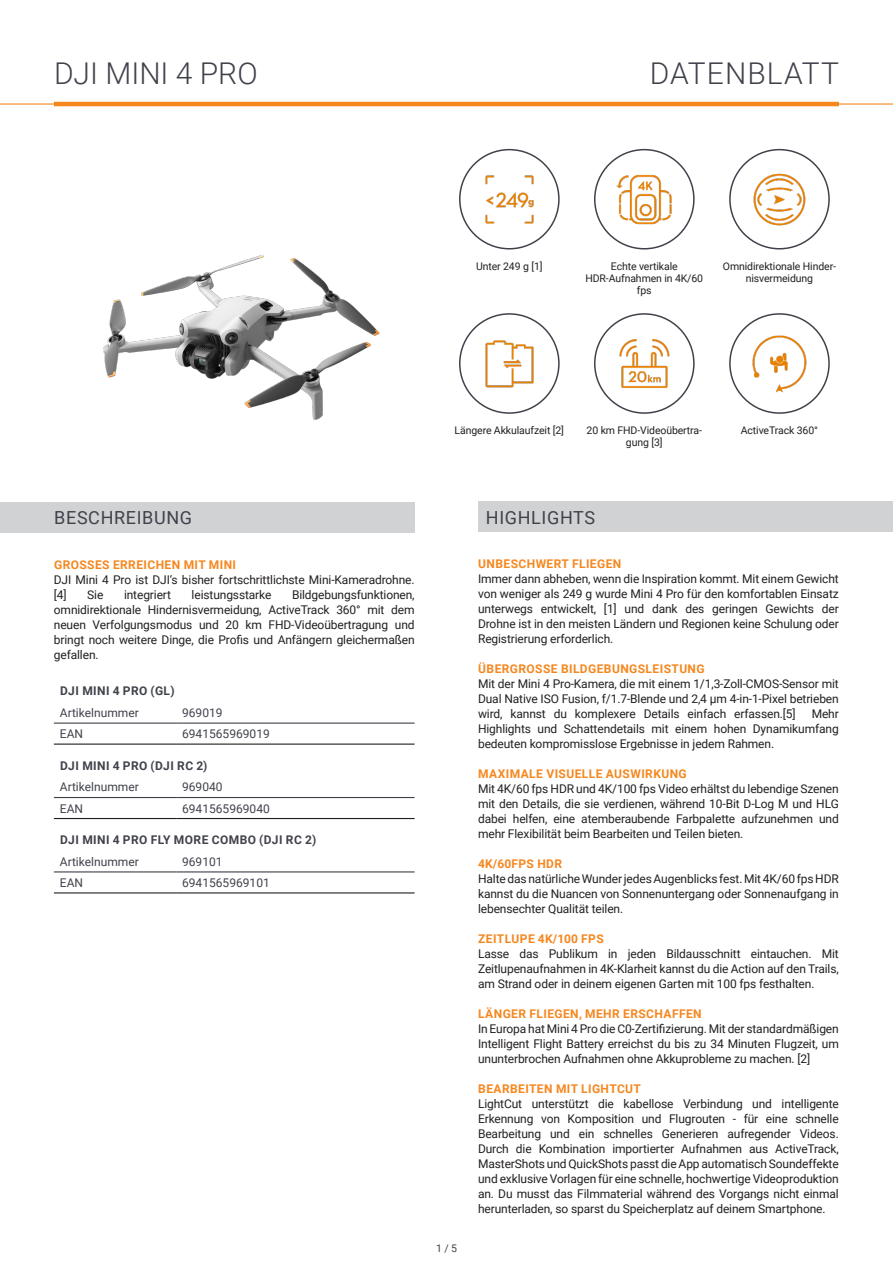
<style>
.page{position:relative;width:893px;height:1263px;background:#fff}
.page>*{position:absolute;margin:0;border:0;box-sizing:border-box;transform-origin:0 0}
.t1{font:300 30px "Roboto";color:#40424b}
.t2{font:300 30px "Roboto";letter-spacing:.035em;color:#40424b}
.t3{font:18px "Roboto";letter-spacing:.035em;color:#40424b}
.Beschreibung{font:12px/15px "Roboto";letter-spacing:-.01em;color:#231f20;text-align:justify}
.Beschreibung-2{font:700 12px "Roboto";letter-spacing:.035em;color:#f5871f}
.Zelle{font:12px "Roboto";color:#40424b}
.dunkelgrau{font:700 12px "Roboto";letter-spacing:.035em;color:#40424b}
.dunkelgrau-2{font:12px "Roboto";color:#40424b}
.Zelle-2{font:10.5px/12px "Roboto";letter-spacing:-.01em;color:#231f20;text-align:center}
.t4{font:10.5px "Roboto";color:#40424b}
</style>
<div class="page">
<hr style="left:0;top:103px;width:893px;height:2px;background:#f5871f">
<hr style="left:54px;top:102px;width:785px;height:4px;background:#f5871f">
<hr style="left:54px;top:722px;width:122px;height:2px;background:#40424b">
<hr style="left:176px;top:722px;width:239px;height:2px;background:#40424b">
<hr style="left:54px;top:743px;width:122px;height:2px;background:#231f20">
<hr style="left:176px;top:743px;width:239px;height:2px;background:#231f20">
<div style="left:729px;top:149px;width:101px;height:100px;border:2px solid #40424b;border-radius:50%"></div>
<div style="left:459px;top:149px;width:101px;height:100px;border:2px solid #40424b;border-radius:50%"></div>
<div style="left:594px;top:149px;width:101px;height:100px;border:2px solid #40424b;border-radius:50%"></div>
<div style="left:459px;top:313px;width:101px;height:101px;border:2px solid #40424b;border-radius:50%"></div>
<div style="left:594px;top:313px;width:101px;height:101px;border:2px solid #40424b;border-radius:50%"></div>
<div style="left:729px;top:313px;width:101px;height:101px;border:2px solid #40424b;border-radius:50%"></div>
<div style="left:0;top:502px;width:415px;height:30px;background:#d1d2d4"></div>
<img style="left:102px;top:255px;width:278px;height:165px">
<div style="left:478px;top:502px;width:415px;height:30px;background:#d1d2d4"></div>
<hr style="left:54px;top:797px;width:122px;height:1px;background:#40424b">
<hr style="left:176px;top:797px;width:239px;height:1px;background:#40424b">
<hr style="left:54px;top:818px;width:122px;height:1px;background:#231f20">
<hr style="left:176px;top:818px;width:239px;height:1px;background:#231f20">
<hr style="left:54px;top:871px;width:122px;height:1px;background:#40424b">
<hr style="left:176px;top:871px;width:239px;height:1px;background:#40424b">
<hr style="left:54px;top:892px;width:122px;height:1px;background:#231f20">
<hr style="left:176px;top:892px;width:239px;height:1px;background:#231f20">
<img style="left:619px;top:339px;width:51px;height:49px">
<img style="left:616px;top:174px;width:56px;height:51px">
<img style="left:753px;top:173px;width:53px;height:53px">
<img style="left:752px;top:335px;width:55px;height:57px">
<img style="left:485px;top:340px;width:49px;height:48px">
<img style="left:485px;top:175px;width:49px;height:49px">
<h1 class="t1" style="left:54px;top:53px;width:205px">DJI MINI 4 PRO</h1>
<h1 class="t2" style="left:650px;top:53px;width:191px">DATENBLATT</h1>
<p class="Zelle-2" style="left:476px;top:260px;width:68px">Unter 249 g [1]</p>
<p class="Zelle-2" style="left:585px;top:260px;width:119px">Echte vertikale<br>HDR-Aufnahmen in 4K/60 fps</p>
<p class="Zelle-2" style="left:723px;top:260px;width:115px">Omnidirektionale Hinder&shy;nisvermeidung</p>
<p class="Zelle-2" style="left:455px;top:423px;width:111px">Längere Akkulaufzeit [2]</p>
<p class="Zelle-2" style="left:587px;top:423px;width:117px">20 km FHD-Videoübertra-</p>
<p class="Zelle-2" style="left:741px;top:423px;width:79px">ActiveTrack 360°</p>
<p class="Zelle-2" style="left:626px;top:435px;width:38px">gung [3]</p>
<p class="t3" style="left:54px;top:505px;width:139px">BESCHREIBUNG</p>
<p class="t3" style="left:486px;top:505px;width:111px">HIGHLIGHTS</p>
<p class="Beschreibung-2" style="left:54px;top:556px;width:184px">GROSSES ERREICHEN MIT MINI</p>
<p class="Beschreibung" style="left:54px;top:571px;width:362px">DJI Mini 4 Pro ist DJI‘s bisher fortschrittlichste Mini-Kameradrohne. [4]</p>
<p class="Beschreibung" style="left:54px;top:586px;width:362px;text-indent:238px">Bildgebungsfunktionen, omnidirektionale Hindernisvermeidung, ActiveTrack 360° mit dem neuen Verfolgungsmodus und 20 km FHD-Videoübertragung und bringt noch weitere Dinge, die Profis und Anfängern gleichermaßen gefallen.</p>
<p class="dunkelgrau" style="left:60px;top:683px;width:116px">DJI MINI 4 PRO (GL)</p>
<p class="dunkelgrau-2" style="left:60px;top:704px;width:80px">Artikelnummer</p>
<p class="Zelle" style="left:182px;top:704px;width:42px">969019</p>
<p class="Zelle" style="left:60px;top:725px;width:25px">EAN</p>
<p class="Zelle" style="left:182px;top:725px;width:89px">6941565969019</p>
<p class="Beschreibung" style="left:87px;top:586px;width:18px">Sie</p>
<p class="Beschreibung" style="left:124px;top:586px;width:49px">integriert</p>
<p class="Beschreibung" style="left:192px;top:586px;width:81px">leistungsstarke</p>
<p class="dunkelgrau" style="left:60px;top:757px;width:149px">DJI MINI 4 PRO (DJI RC 2)</p>
<p class="dunkelgrau-2" style="left:60px;top:778px;width:80px">Artikelnummer</p>
<p class="Zelle" style="left:182px;top:778px;width:42px">969040</p>
<p class="Zelle" style="left:60px;top:800px;width:25px">EAN</p>
<p class="Zelle" style="left:182px;top:800px;width:89px">6941565969040</p>
<p class="dunkelgrau" style="left:60px;top:831px;width:258px">DJI MINI 4 PRO FLY MORE COMBO (DJI RC 2)</p>
<p class="dunkelgrau-2" style="left:60px;top:853px;width:80px">Artikelnummer</p>
<p class="Zelle" style="left:182px;top:853px;width:42px">969101</p>
<p class="Zelle" style="left:60px;top:874px;width:25px">EAN</p>
<p class="Zelle" style="left:182px;top:874px;width:89px">6941565969101</p>
<p class="t4" style="left:436px;top:1241px;width:22px">1 / 5</p>
<p class="Beschreibung-2" style="left:478px;top:556px;width:145px">UNBESCHWERT FLIEGEN</p>
<p class="Beschreibung" style="left:478px;top:571px;width:362px">Immer dann abheben, wenn die Inspiration kommt. Mit einem Gewicht von weniger als 249 g wurde Mini 4 Pro für den komfortablen Einsatz unterwegs entwickelt, [1] und dank des geringen Gewichts der Drohne ist in den meisten Ländern und Regionen keine Schulung oder Registrierung erforderlich.</p>
<p class="Beschreibung-2" style="left:478px;top:661px;width:228px">ÜBERGROSSE BILDGEBUNGSLEISTUNG</p>
<p class="Beschreibung" style="left:478px;top:676px;width:362px">Mit der Mini 4 Pro-Kamera, die mit einem 1/1,3-Zoll-CMOS-Sensor mit Dual Native ISO Fusion, f/1.7-Blende und 2,4 μm 4-in-1-Pixel betrieben wird, kannst du komplexere Details einfach erfassen.[5]</p>
<p class="Beschreibung" style="left:478px;top:706px;width:362px;text-indent:334px">Mehr Highlights und Schattendetails mit einem hohen Dynamikumfang bedeuten kompromisslose Ergebnisse in jedem Rahmen.</p>
<p class="Beschreibung-2" style="left:478px;top:766px;width:210px">MAXIMALE VISUELLE AUSWIRKUNG</p>
<p class="Beschreibung" style="left:478px;top:781px;width:362px">Mit 4K/60 fps HDR und 4K/100 fps Video erhältst du lebendige Szenen mit den Details, die sie verdienen, während 10-Bit D-Log M und HLG dabei helfen, eine atemberaubende Farbpalette aufzunehmen und mehr Flexibilität beim Bearbeiten und Teilen bieten.</p>
<p class="Beschreibung-2" style="left:478px;top:856px;width:86px">4K/60FPS HDR</p>
<p class="Beschreibung" style="left:478px;top:871px;width:362px">Halte das natürliche Wunder jedes Augenblicks fest. Mit 4K/60 fps HDR kannst du die Nuancen von Sonnenuntergang oder Sonnenaufgang in lebensechter Qualität teilen.</p>
<p class="Beschreibung-2" style="left:478px;top:931px;width:127px">ZEITLUPE 4K/100 FPS</p>
<p class="Beschreibung" style="left:478px;top:946px;width:362px">Lasse das Publikum in jeden Bildausschnitt eintauchen. Mit Zeitlupenaufnahmen in 4K-Klarheit kannst du die Action auf den Trails, am Strand oder in deinem eigenen Garten mit 100 fps festhalten.</p>
<p class="Beschreibung-2" style="left:478px;top:1006px;width:225px">LÄNGER FLIEGEN, MEHR ERSCHAFFEN</p>
<p class="Beschreibung" style="left:478px;top:1021px;width:362px">In Europa hat Mini 4 Pro die C0-Zertifizierung. Mit der standardmäßigen Intelligent Flight Battery erreichst du bis zu 34 Minuten Flugzeit, um ununterbrochen Aufnahmen ohne Akkuprobleme zu machen. [2]</p>
<p class="Beschreibung-2" style="left:478px;top:1081px;width:164px">BEARBEITEN MIT LIGHTCUT</p>
<p class="Beschreibung" style="left:478px;top:1096px;width:362px">LightCut unterstützt die kabellose Verbindung und intelligente Erkennung von Komposition und Flugrouten - für eine schnelle Bearbeitung und ein schnelles Generieren aufregender Videos.<br>Durch die Kombination importierter Aufnahmen aus ActiveTrack, MasterShots und QuickShots passt die App automatisch Soundeffekte und exklusive Vorlagen für eine schnelle, hochwertige Videoproduktion an. Du musst das Filmmaterial während des Vorgangs nicht einmal herunterladen, so sparst du Speicherplatz auf deinem Smartphone.</p>
</div>
